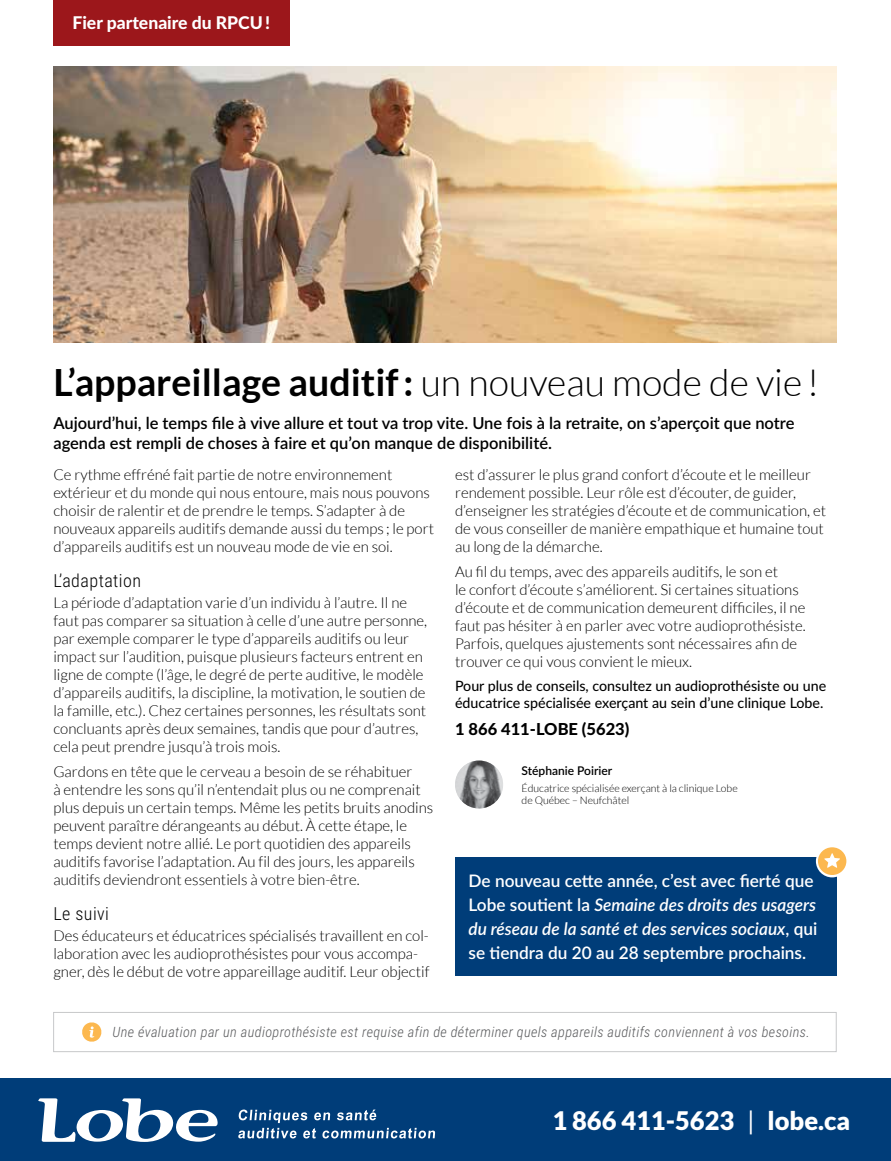
<style>
.page{position:relative;width:891px;height:1161px;background:#fff}
.page>*{position:absolute;margin:0;border:0;box-sizing:border-box;transform-origin:0 0}
.t1{font:700 37.5px "Lato";color:#000}
.t2{font:900 25.5px "Lato";color:#fff}
.t3{font:300 18px "Roboto Condensed";letter-spacing:.025em;color:#000}
.t4{font:800 17.55px "Lato";color:#fff}
.t5{font:600 17.25px/24px "Lato";color:#fff}
.t6{font:600 16.5px/19.8px "Lato";color:#000}
.t7{font:800 16.5px "Lato";color:#000}
.t8{font:300 15px/18px "Lato";color:#000}
.t9{font:italic 300 14.25px "Roboto Condensed";letter-spacing:.025em;color:#58595b}
.t10{font:500 14.25px/17.1px "Lato";color:#000}
.t11{font:600 12px "Lato";color:#000}
.t12{font:300 10.5px/12.6px "Lato";color:#000}
.s1{font-weight:300}
.s2{font-style:italic}
.s3{font-weight:400}
</style>
<div class="page">
<div style="left:0;top:1079px;width:891px;height:82px;background:#003d79"></div>
<div style="left:53px;top:0;width:237px;height:46px;background:#9c171b"></div>
<svg style="left:38px;top:1098px;width:180px;height:44px"></svg>
<svg style="left:238px;top:1110px;width:197px;height:28px"></svg>
<img style="left:53px;top:66px;width:783px;height:277px">
<img style="left:455px;top:760px;width:48px;height:49px;border-radius:24px">
<div style="left:455px;top:857px;width:381px;height:119px;background:#003d79"></div>
<div style="left:816px;top:845px;width:32px;height:32px;background:#fff;border-radius:50%"></div>
<svg style="left:818px;top:847px;width:28px;height:28px"></svg>
<div style="left:53px;top:1012px;width:783px;height:40px;border:1px solid #c7c8ca"></div>
<svg style="left:82px;top:1022px;width:20px;height:20px"></svg>
<p class="t4" style="left:72px;top:10px;width:199px">Fier partenaire du RPCU !</p>
<h1 class="t1" style="left:53px;top:361px;width:767px">L’appareillage auditif: <span class="s1">un nouveau mode de vie!</span></h1>
<p class="t6" style="left:53px;top:412px;width:743px">Aujourd’hui, le temps file à vive allure et tout va trop vite. Une fois à la retraite, on s’aperçoit que notre agenda est rempli de choses à faire et qu’on manque de disponibilité.</p>
<p class="t8" style="left:53px;top:466px;width:382px">Ce rythme effréné fait partie de notre environnement extérieur et du monde qui nous entoure, mais nous pouvons choisir de ralentir et de prendre le temps. S’adapter à de nouveaux appareils auditifs demande aussi du temps ; le port d’appareils auditifs est un nouveau mode de vie en soi.</p>
<p class="t3" style="left:53px;top:568px;width:89px">L’adaptation</p>
<p class="t8" style="left:53px;top:594px;width:375px">La période d’adaptation varie d’un individu à l’autre. Il ne faut pas comparer sa situation à celle d’une autre personne, par exemple comparer le type d’appareils auditifs ou leur impact sur l’audition, puisque plusieurs facteurs entrent en ligne de compte (l’âge, le degré de perte auditive, le modèle d’appareils auditifs, la discipline, la motivation, le soutien de la famille, etc.). Chez certaines personnes, les résultats sont concluants après deux semaines, tandis que pour d’autres, cela peut prendre jusqu’à trois mois.</p>
<p class="t8" style="left:53px;top:763px;width:381px">Gardons en tête que le cerveau a besoin de se réhabituer<br>à entendre les sons qu’il n’entendait plus ou ne comprenait plus depuis un certain temps. Même les petits bruits anodins peuvent paraître dérangeants au début. À cette étape, le temps devient notre allié. Le port quotidien des appareils auditifs favorise l’adaptation. Au fil des jours, les appareils auditifs deviendront essentiels à votre bien-être.</p>
<p class="t3" style="left:53px;top:901px;width:57px">Le suivi</p>
<p class="t8" style="left:53px;top:927px;width:378px">Des éducateurs et éducatrices spécialisés travaillent en col&shy;laboration avec les audioprothésistes pour vous accompa&shy;gner, dès le début de votre appareillage auditif. Leur objectif</p>
<p class="t8" style="left:455px;top:466px;width:373px">est d’assurer le plus grand confort d’écoute et le meilleur rendement possible. Leur rôle est d’écouter, de guider, d’enseigner les stratégies d’écoute et de communication, et de vous conseiller de manière empathique et humaine tout au long de la démarche.</p>
<p class="t8" style="left:455px;top:563px;width:352px">Au fil du temps, avec des appareils auditifs, le son et<br>le confort d’écoute s’améliorent. Si certaines situations d’écoute et de communication demeurent difficiles, il ne faut pas hésiter à en parler avec votre audioprothésiste.<br>Parfois, quelques ajustements sont nécessaires afin de trouver ce qui vous convient le mieux.</p>
<p class="t10" style="left:455px;top:677px;width:373px">Pour plus de conseils, consultez un audioprothésiste ou une éducatrice spécialisée exerçant au sein d’une clinique Lobe.</p>
<p class="t7" style="left:455px;top:716px;width:176px">1 866 411-LOBE (5623)</p>
<p class="t11" style="left:522px;top:762px;width:92px">Stéphanie Poirier</p>
<p class="t12" style="left:522px;top:782px;width:218px">Éducatrice spécialisée exerçant à la clinique Lobe de Québec – Neufchâtel</p>
<p class="t5" style="left:469px;top:868px;width:350px">De nouveau cette année, c’est avec fierté que Lobe soutient la <span class="s2">Semaine des droits des usagers du réseau de la santé et des services sociaux</span>, qui se tiendra du 20 au 28 septembre prochains.</p>
<p class="t9" style="left:113px;top:1022px;width:699px">Une évaluation par un audioprothésiste est requise afin de déterminer quels appareils auditifs conviennent à vos besoins.</p>
<h2 class="t2" style="left:552px;top:1106px;width:299px">1 866 411-5623 <span class="s3">|</span> lobe.ca</h2>
</div>
